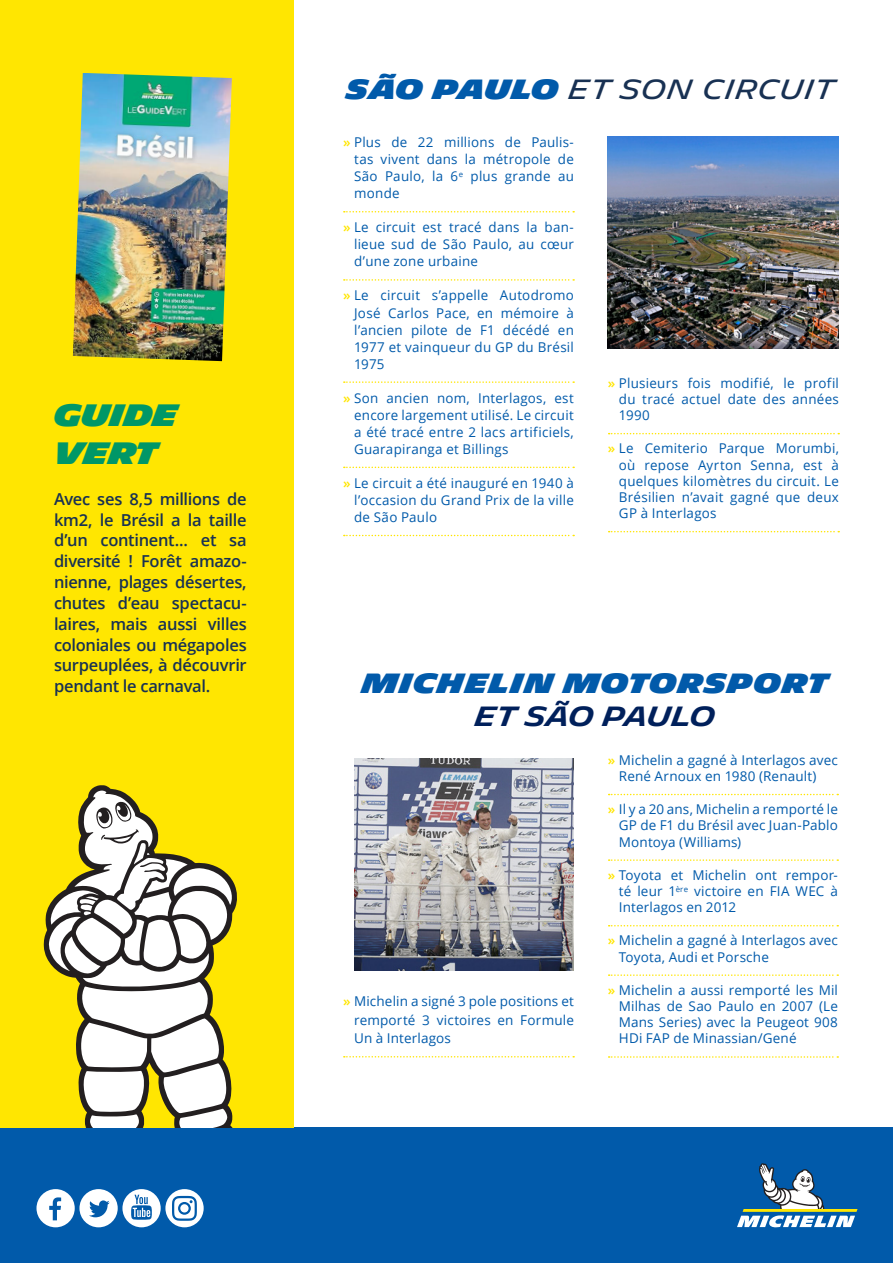
<style>
.page{position:relative;width:893px;height:1263px;background:#fff}
.page>*{position:absolute;margin:0;border:0;box-sizing:border-box;transform-origin:0 0}
.t1{font:900 30px/37px "Michelin";letter-spacing:-.02em;color:#009767}
.t2{font:900 27px/32.4px "Michelin";letter-spacing:.025em;color:#015aaa;text-align:center}
.t3{font:27px "Michelin";letter-spacing:.025em;color:#183153}
.t4{font:600 16.5px/20.9px "Open Sans";letter-spacing:-.02em;color:#183153;text-align:justify}
.t5{font:13.5px/16.2px "Open Sans";letter-spacing:.015em;color:#015aaa;text-align:justify}
.s1{font-weight:900;color:#015aaa}
.s2{font-weight:600;color:#ffe601}
.s3{font-weight:600;color:#00205b}
</style>
<div class="page">
<div style="left:0;top:1127px;width:893px;height:136px;background:#015aaa"></div>
<svg style="left:737px;top:1163px;width:120px;height:64px"></svg>
<svg style="left:36px;top:1189px;width:125px;height:38px"></svg>
<div style="left:165px;top:1189px;width:39px;height:38px;background:#fff;border-radius:50%"></div>
<svg style="left:172px;top:1196px;width:25px;height:25px"></svg>
<div style="left:0;top:0;width:293px;height:1127px;background:#ffe601"></div>
<svg style="left:44px;top:785px;width:193px;height:336px"></svg>
<svg style="left:48px;top:790px;width:184px;height:337px"></svg>
<img style="left:73px;top:73px;width:159px;height:288px">
<svg style="left:344px;top:211px;width:230px;height:1px"></svg>
<svg style="left:344px;top:279px;width:230px;height:2px"></svg>
<svg style="left:344px;top:381px;width:230px;height:2px"></svg>
<svg style="left:344px;top:467px;width:230px;height:1px"></svg>
<svg style="left:344px;top:535px;width:230px;height:1px"></svg>
<svg style="left:344px;top:1056px;width:230px;height:1px"></svg>
<svg style="left:609px;top:433px;width:230px;height:1px"></svg>
<svg style="left:609px;top:531px;width:230px;height:1px"></svg>
<svg style="left:609px;top:794px;width:229px;height:1px"></svg>
<svg style="left:609px;top:859px;width:229px;height:2px"></svg>
<svg style="left:609px;top:925px;width:229px;height:1px"></svg>
<svg style="left:609px;top:974px;width:229px;height:2px"></svg>
<svg style="left:609px;top:1056px;width:229px;height:2px"></svg>
<img style="left:607px;top:137px;width:231px;height:212px">
<img style="left:355px;top:758px;width:219px;height:212px">
<p class="t1" style="left:54px;top:398px;width:125px">GUIDE<br>VERT</p>
<p class="t4" style="left:54px;top:488px;width:194px">Avec ses 8,5 millions de km2, le Brésil a la taille d’un continent... et sa diversité ! Forêt amazo&shy;nienne, plages désertes, chutes d’eau spectacu&shy;laires, mais aussi villes coloniales ou mégapoles surpeuplées, à découvrir pendant le carnaval.</p>
<p class="t3" style="left:346px;top:73px;width:490px"><span class="s1">SÃO PAULO</span> ET SON CIRCUIT</p>
<p class="t5" style="left:354px;top:133px;width:221px;line-height:17.1px;text-indent:-11px"><span class="s2">»</span> Plus de 22 millions de Paulis&shy;tas vivent dans la métropole de São Paulo, la 6<sup>e</sup> plus grande au monde</p>
<p class="t5" style="left:354px;top:218px;width:221px;line-height:17.1px;text-indent:-11px"><span class="s2">»</span> Le circuit est tracé dans la ban&shy;lieue sud de São Paulo, au cœur d’une zone urbaine</p>
<p class="t5" style="left:354px;top:287px;width:221px;line-height:17.1px;text-indent:-11px"><span class="s2">»</span> Le circuit s’appelle Autodromo José Carlos Pace, en mémoire à l’ancien pilote de F1 décédé en 1977 et vainqueur du GP du Brésil 1975</p>
<p class="t5" style="left:354px;top:389px;width:221px;line-height:17.1px;text-indent:-11px"><span class="s2">»</span> Son ancien nom, Interlagos, est encore largement utilisé. Le circuit a été tracé entre 2 lacs artificiels, Guarapiranga et Billings</p>
<p class="t5" style="left:354px;top:474px;width:221px;line-height:17.1px;text-indent:-11px"><span class="s2">»</span> Le circuit a été inauguré en 1940 à l’occasion du Grand Prix de la ville de São Paulo</p>
<p class="t5" style="left:619px;top:374px;width:222px;text-indent:-11px"><span class="s2">»</span> Plusieurs fois modifié, le profil du tracé actuel date des années 1990</p>
<p class="t5" style="left:619px;top:440px;width:222px;text-indent:-11px"><span class="s2">»</span> Le Cemiterio Parque Morumbi, où repose Ayrton Senna, est à quelques kilomètres du circuit. Le Brésilien n’avait gagné que deux GP à Interlagos</p>
<p class="t2" style="left:362px;top:668px;width:469px">MICHELIN MOTORSPORT<br><span class="s3">ET SÃO PAULO</span></p>
<p class="t5" style="left:354px;top:991px;width:221px;line-height:18.6px;text-indent:-11px"><span class="s2">»</span> Michelin a signé 3 pole positions et remporté 3 victoires en Formule Un à Interlagos</p>
<p class="t5" style="left:619px;top:751px;width:221px;text-indent:-11px"><span class="s2">»</span> Michelin a gagné à Interlagos avec<br>René Arnoux en 1980 (Renault)</p>
<p class="t5" style="left:619px;top:801px;width:221px;text-indent:-11px"><span class="s2">»</span> Il y a 20 ans, Michelin a remporté le GP de F1 du Brésil avec Juan-Pablo Montoya (Williams)</p>
<p class="t5" style="left:619px;top:866px;width:221px;text-indent:-11px"><span class="s2">»</span> Toyota et Michelin ont rempor&shy;té leur 1<sup>ère</sup> victoire en FIA WEC à Interlagos en 2012</p>
<p class="t5" style="left:619px;top:932px;width:221px;text-indent:-11px"><span class="s2">»</span> Michelin a gagné à Interlagos avec<br>Toyota, Audi et Porsche</p>
<p class="t5" style="left:619px;top:981px;width:221px;text-indent:-11px"><span class="s2">»</span> Michelin a aussi remporté les Mil Milhas de Sao Paulo en 2007 (Le Mans Series) avec la Peugeot 908<br>HDi FAP de Minassian/Gené</p>
</div>
